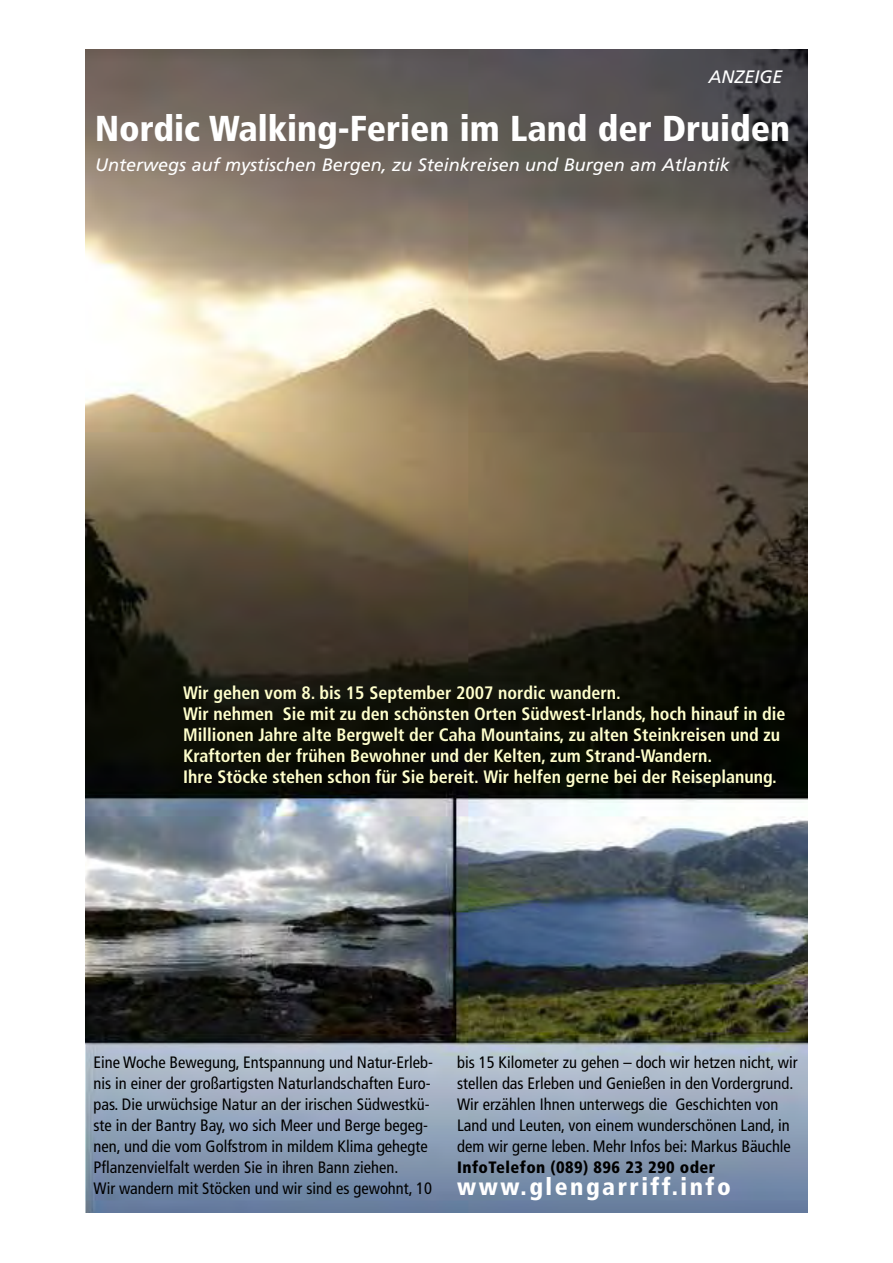
<style>
.page{position:relative;width:893px;height:1263px;background:#fff}
.page>*{position:absolute;margin:0;border:0;box-sizing:border-box;transform-origin:0 0}
.t1{font:900 condensed 36px "Frutiger";color:#fff}
.t2{font:900 condensed 24px "Frutiger";letter-spacing:.105em;color:#fff}
.t3{font:700 condensed 18px/21px "Frutiger";color:#ffc}
.t4{font:italic 18px "Frutiger";color:#fff}
.t5{font:condensed 16.5px/21px "Frutiger";color:#000}
.t6{font:900 condensed 16.5px "Frutiger";letter-spacing:.025em;color:#000}
</style>
<div class="page">
<img style="left:85px;top:50px;width:722px;height:1162px">
<p class="t4" style="left:708px;top:69px;width:76px">ANZEIGE</p>
<h1 class="t1" style="left:95px;top:114px;width:696px">Nordic Walking-Ferien im Land der Druiden</h1>
<p class="t4" style="left:95px;top:158px;width:636px">Unterwegs auf mystischen Bergen, zu Steinkreisen und Burgen am Atlantik</p>
<p class="t3" style="left:183px;top:684px;width:604px">Wir gehen vom 8. bis 15 September 2007 nordic wandern.<br>Wir nehmen Sie mit zu den schönsten Orten Südwest-Irlands, hoch hinauf in die Millionen Jahre alte Bergwelt der Caha Mountains, zu alten Steinkreisen und zu Kraftorten der frühen Bewohner und der Kelten, zum Strand-Wandern.<br>Ihre Stöcke stehen schon für Sie bereit. Wir helfen gerne bei der Reiseplanung.</p>
<p class="t5" style="left:94px;top:1053px;width:341px">Eine Woche Bewegung, Entspannung und Natur-Erleb&shy;nis in einer der großartigsten Naturlandschaften Euro&shy;pas. Die urwüchsige Natur an der irischen Südwestkü&shy;ste in der Bantry Bay, wo sich Meer und Berge begeg&shy;nen, und die vom Golfstrom in mildem Klima gehegte Pflanzenvielfalt werden Sie in ihren Bann ziehen.<br>Wir wandern mit Stöcken und wir sind es gewohnt, 10</p>
<p class="t5" style="left:457px;top:1053px;width:342px">bis 15 Kilometer zu gehen – doch wir hetzen nicht, wir stellen das Erleben und Genießen in den Vordergrund.<br>Wir erzählen Ihnen unterwegs die Geschichten von Land und Leuten, von einem wunderschönen Land, in dem wir gerne leben. Mehr Infos bei: Markus Bäuchle</p>
<p class="t6" style="left:457px;top:1160px;width:260px">InfoTelefon (089) 896 23 290 oder</p>
<h2 class="t2" style="left:457px;top:1176px;width:275px">www.glengarriff.info</h2>
</div>
